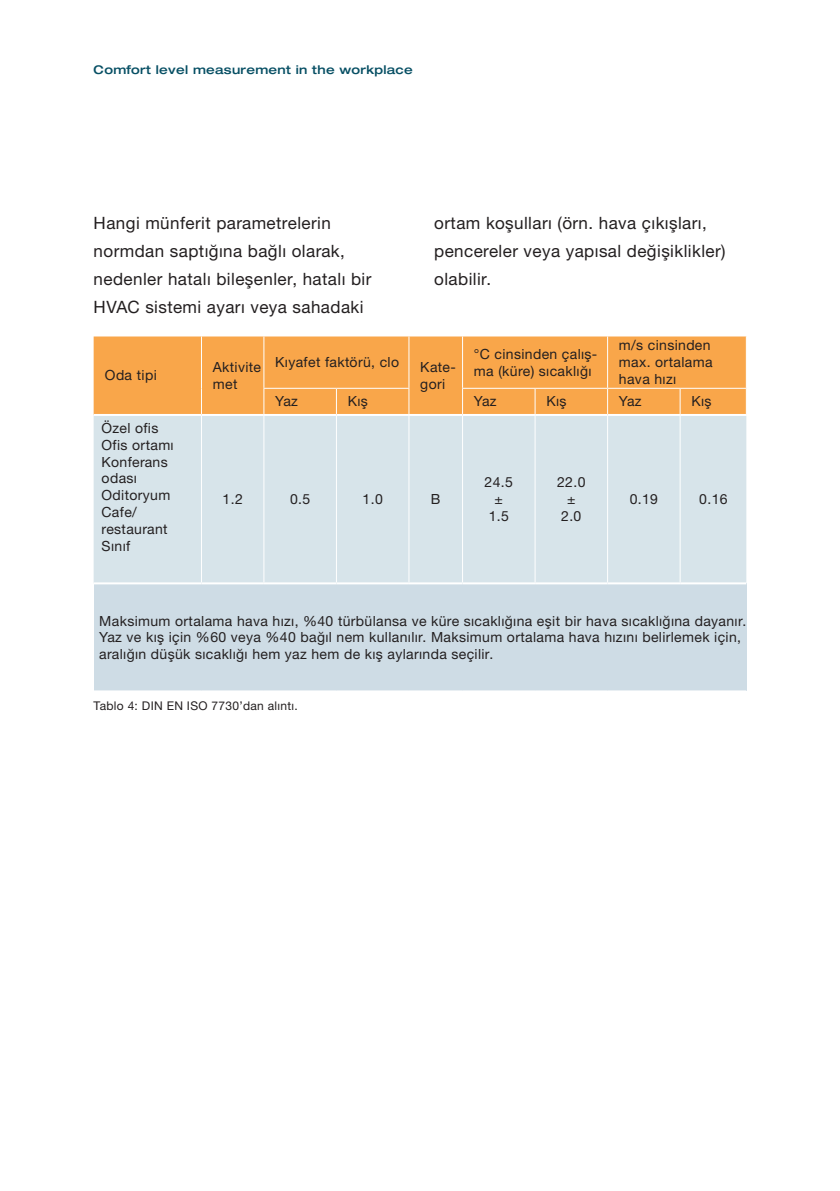
<style>
.page{position:relative;width:840px;height:1191px;background:#fff}
.page>*{position:absolute;margin:0;border:0;box-sizing:border-box;transform-origin:0 0}
.t1{font:17px/28px "Helvetica Neue LTW1 G";letter-spacing:.025em;color:#231f20}
.t2{font:14px/16.8px "Helvetica Neue LTW1 G";letter-spacing:.025em;color:#231f20}
.t3{font:500 expanded 12px "Helvetica Neue LTW1 G";letter-spacing:.025em;color:#074f64}
.Copy_7_pt{font:12px "Helvetica Neue LTW1 G";letter-spacing:.025em;color:#231f20}
</style>
<div class="page">
<div style="left:94px;top:336px;width:651px;height:78px;background:#f9a64a"></div>
<div style="left:94px;top:416px;width:652px;height:166px;background:#d7e4ea"></div>
<div style="left:94px;top:583px;width:652px;height:108px;background:#cedce5"></div>
<hr style="left:263px;top:388px;width:73px;height:1px;background:#fff">
<hr style="left:462px;top:388px;width:72px;height:1px;background:#fff">
<hr style="left:607px;top:388px;width:72px;height:1px;background:#fff">
<hr style="left:336px;top:388px;width:73px;height:1px;background:#fff">
<hr style="left:534px;top:388px;width:73px;height:1px;background:#fff">
<hr style="left:679px;top:388px;width:67px;height:1px;background:#fff">
<hr style="left:94px;top:690px;width:107px;height:1px;background:#fff">
<hr style="left:201px;top:690px;width:63px;height:1px;background:#fff">
<hr style="left:264px;top:690px;width:72px;height:1px;background:#fff">
<hr style="left:336px;top:690px;width:73px;height:1px;background:#fff">
<hr style="left:409px;top:690px;width:53px;height:1px;background:#fff">
<hr style="left:462px;top:690px;width:72px;height:1px;background:#fff">
<hr style="left:534px;top:690px;width:73px;height:1px;background:#fff">
<hr style="left:607px;top:690px;width:72px;height:1px;background:#fff">
<hr style="left:679px;top:690px;width:67px;height:1px;background:#fff">
<hr style="left:201px;top:336px;width:1px;height:52px;background:#fff">
<hr style="left:263px;top:336px;width:1px;height:52px;background:#fff">
<hr style="left:408px;top:336px;width:1px;height:52px;background:#fff">
<hr style="left:462px;top:336px;width:1px;height:52px;background:#fff">
<hr style="left:606px;top:336px;width:1px;height:52px;background:#fff">
<svg style="left:201px;top:388px;width:1px;height:26px"></svg>
<svg style="left:263px;top:389px;width:1px;height:25px"></svg>
<svg style="left:336px;top:389px;width:1px;height:25px"></svg>
<svg style="left:408px;top:389px;width:1px;height:25px"></svg>
<svg style="left:462px;top:389px;width:1px;height:25px"></svg>
<svg style="left:534px;top:389px;width:1px;height:25px"></svg>
<svg style="left:606px;top:389px;width:1px;height:25px"></svg>
<svg style="left:679px;top:389px;width:1px;height:25px"></svg>
<svg style="left:745px;top:389px;width:1px;height:25px"></svg>
<hr style="left:201px;top:416px;width:1px;height:166px;background:#fff">
<hr style="left:263px;top:416px;width:1px;height:166px;background:#fff">
<hr style="left:336px;top:416px;width:1px;height:166px;background:#fff">
<hr style="left:408px;top:416px;width:1px;height:166px;background:#fff">
<hr style="left:462px;top:416px;width:1px;height:166px;background:#fff">
<hr style="left:534px;top:416px;width:1px;height:166px;background:#fff">
<hr style="left:606px;top:416px;width:1px;height:166px;background:#fff">
<hr style="left:679px;top:416px;width:1px;height:166px;background:#fff">
<hr style="left:94px;top:582px;width:107px;height:2px;background:#fff">
<hr style="left:201px;top:582px;width:63px;height:2px;background:#fff">
<hr style="left:264px;top:582px;width:72px;height:2px;background:#fff">
<hr style="left:336px;top:582px;width:73px;height:2px;background:#fff">
<hr style="left:409px;top:582px;width:53px;height:2px;background:#fff">
<hr style="left:462px;top:582px;width:72px;height:2px;background:#fff">
<hr style="left:534px;top:582px;width:73px;height:2px;background:#fff">
<hr style="left:607px;top:582px;width:72px;height:2px;background:#fff">
<hr style="left:679px;top:582px;width:67px;height:2px;background:#fff">
<p class="t3" style="left:94px;top:62px;width:320px">Comfort level measurement in the workplace</p>
<p class="t1" style="left:94px;top:208px;width:279px">Hangi münferit parametrelerin normdan saptığına bağlı olarak, nedenler hatalı bileşenler, hatalı bir HVAC sistemi ayarı veya sahadaki</p>
<p class="t1" style="left:434px;top:208px;width:293px">ortam koşulları (örn. hava çıkışları, pencereler veya yapısal değişiklikler) olabilir.</p>
<p class="t2" style="left:105px;top:367px;width:53px">Oda tipi</p>
<p class="t2" style="left:213px;top:358px;width:50px">Aktivite met</p>
<p class="t2" style="left:275px;top:354px;width:125px">Kıyafet faktörü, clo</p>
<p class="t2" style="left:420px;top:358px;width:37px">Kate&shy;gori</p>
<p class="t2" style="left:473px;top:345px;width:125px">°C cinsinden çalış&shy;ma (küre) sıcaklığı</p>
<p class="t2" style="left:618px;top:337px;width:95px">m/s cinsinden max. ortalama hava hızı</p>
<p class="t2" style="left:102px;top:419px;width:58px">Özel ofis</p>
<p class="t2" style="left:102px;top:436px;width:74px">Ofis ortamı</p>
<p class="t2" style="left:102px;top:453px;width:68px">Konferans odası</p>
<p class="t2" style="left:102px;top:487px;width:70px">Oditoryum</p>
<p class="t2" style="left:102px;top:503px;width:37px">Cafe/</p>
<p class="t2" style="left:102px;top:520px;width:67px">restaurant</p>
<p class="t2" style="left:102px;top:537px;width:30px">Sınıf</p>
<p class="t2" style="left:275px;top:393px;width:24px">Yaz</p>
<p class="t2" style="left:347px;top:393px;width:22px">Kış</p>
<p class="t2" style="left:473px;top:393px;width:24px">Yaz</p>
<p class="t2" style="left:546px;top:393px;width:22px">Kış</p>
<p class="t2" style="left:618px;top:393px;width:24px">Yaz</p>
<p class="t2" style="left:691px;top:393px;width:22px">Kış</p>
<p class="t2" style="left:222px;top:491px;width:22px">1.2</p>
<p class="t2" style="left:290px;top:491px;width:22px">0.5</p>
<p class="t2" style="left:362px;top:491px;width:22px">1.0</p>
<p class="t2" style="left:430px;top:491px;width:11px">B</p>
<p class="t2" style="left:484px;top:474px;width:30px;text-align:center">24.5 ±<br>1.5</p>
<p class="t2" style="left:557px;top:474px;width:30px;text-align:center">22.0 ±<br>2.0</p>
<p class="t2" style="left:629px;top:491px;width:30px">0.19</p>
<p class="t2" style="left:699px;top:491px;width:30px">0.16</p>
<p class="t2" style="left:99px;top:612px;width:648px">Maksimum ortalama hava hızı, %40 türbülansa ve küre sıcaklığına eşit bir hava sıcaklığına dayanır.<br>Yaz ve kış için %60 veya %40 bağıl nem kullanılır. Maksimum ortalama hava hızını belirlemek için, aralığın düşük sıcaklığı hem yaz hem de kış aylarında seçilir.</p>
<p class="Copy_7_pt" style="left:94px;top:698px;width:206px">Tablo 4: DIN EN ISO 7730’dan alıntı.</p>
</div>
